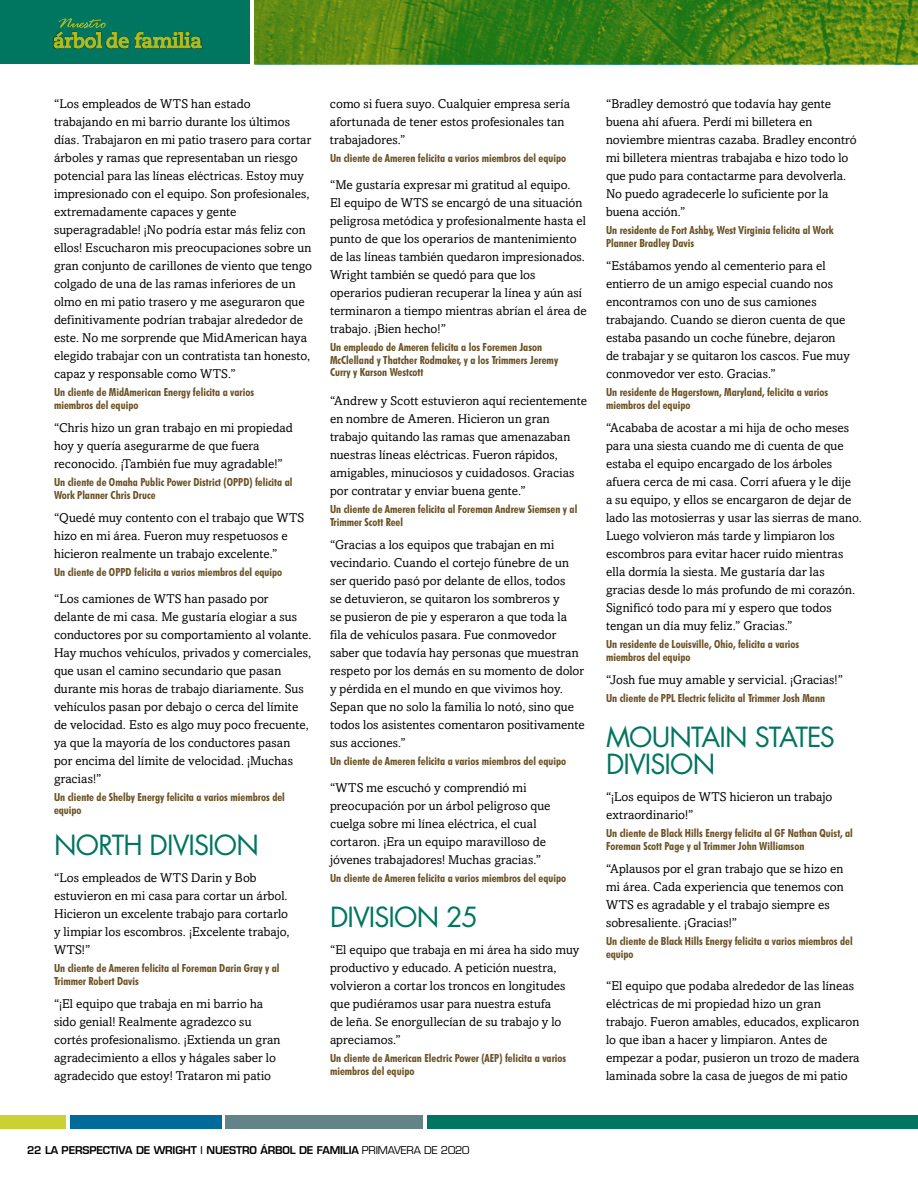
<style>
.page{position:relative;width:918px;height:1188px;background:#fff}
.page>*{position:absolute;margin:0;border:0;box-sizing:border-box;transform-origin:0 0}
.t1{font:27px/27px "Futura";letter-spacing:-.035em;color:#00755f}
.t2{font:12.75px/18px "Amasis";letter-spacing:.005em;color:#000}
.t3{font:700 condensed 11.25px/12.8px "Futura BT";color:#6a5124}
.t4{font:600 10.5px "Eurostile";letter-spacing:-.015em;color:#000}
.s1{font-weight:400}
</style>
<div class="page">
<div style="left:0;top:1115px;width:66px;height:14px;background:#cad132"></div>
<div style="left:427px;top:1115px;width:491px;height:14px;background:#00755f"></div>
<div style="left:70px;top:1115px;width:152px;height:14px;background:#006b9b"></div>
<div style="left:226px;top:1115px;width:197px;height:14px;background:#628489"></div>
<img style="left:255px;top:0;width:663px;height:64px">
<div style="left:0;top:0;width:250px;height:64px;background:#00755f"></div>
<div style="left:105px;top:31px;width:98px;height:18px;background:#000;opacity:.75"></div>
<div style="left:53px;top:30px;width:50px;height:19px;background:#000;opacity:.75"></div>
<svg style="left:54px;top:18px;width:148px;height:31px"></svg>
<p class="t2" style="left:54px;top:95px;width:260px">“Los empleados de WTS han estado trabajando en mi barrio durante los últimos días. Trabajaron en mi patio trasero para cortar árboles y ramas que representaban un riesgo potencial para las líneas eléctricas. Estoy muy impresionado con el equipo. Son profesionales, extremadamente capaces y gente superagradable! ¡No podría estar más feliz con ellos! Escucharon mis preocupaciones sobre un gran conjunto de carillones de viento que tengo colgado de una de las ramas inferiores de un olmo en mi patio trasero y me aseguraron que definitivamente podrían trabajar alrededor de este. No me sorprende que MidAmerican haya elegido trabajar con un contratista tan honesto, capaz y responsable como WTS.”</p>
<p class="t3" style="left:54px;top:386px;width:202px">Un cliente de MidAmerican Energy felicita a varios miembros del equipo</p>
<p class="t2" style="left:54px;top:419px;width:240px">“Chris hizo un gran trabajo en mi propiedad hoy y quería asegurarme de que fuera reconocido. ¡También fue muy agradable!”</p>
<p class="t3" style="left:54px;top:476px;width:240px">Un cliente de Omaha Public Power District (OPPD) felicita al<br>Work Planner Chris Druce</p>
<p class="t2" style="left:54px;top:509px;width:252px">“Quedé muy contento con el trabajo que WTS hizo en mi área. Fueron muy respetuosos e hicieron realmente un trabajo excelente.”</p>
<p class="t3" style="left:54px;top:566px;width:230px">Un cliente de OPPD felicita a varios miembros del equipo</p>
<p class="t2" style="left:54px;top:590px;width:259px">“Los camiones de WTS han pasado por delante de mi casa. Me gustaría elogiar a sus conductores por su comportamiento al volante.<br>Hay muchos vehículos, privados y comerciales, que usan el camino secundario que pasan durante mis horas de trabajo diariamente. Sus vehículos pasan por debajo o cerca del límite de velocidad. Esto es algo muy poco frecuente, ya que la mayoría de los conductores pasan por encima del límite de velocidad. ¡Muchas gracias!”</p>
<p class="t3" style="left:54px;top:791px;width:232px">Un cliente de Shelby Energy felicita a varios miembros del equipo</p>
<h1 class="t1" style="left:54px;top:831px;width:207px">NORTH DIVISION</h1>
<p class="t2" style="left:54px;top:869px;width:237px">“Los empleados de WTS Darin y Bob estuvieron en mi casa para cortar un árbol.<br>Hicieron un excelente trabajo para cortarlo y limpiar los escombros. ¡Excelente trabajo, WTS!”</p>
<p class="t3" style="left:54px;top:962px;width:227px">Un cliente de Ameren felicita al Foreman Darin Gray y al<br>Trimmer Robert Davis</p>
<p class="t2" style="left:54px;top:995px;width:228px">“¡El equipo que trabaja en mi barrio ha sido genial! Realmente agradezco su cortés profesionalismo. ¡Extienda un gran agradecimiento a ellos y hágales saber lo agradecido que estoy! Trataron mi patio</p>
<p class="t2" style="left:330px;top:95px;width:242px">como si fuera suyo. Cualquier empresa sería afortunada de tener estos profesionales tan trabajadores.”</p>
<p class="t3" style="left:330px;top:152px;width:238px">Un cliente de Ameren felicita a varios miembros del equipo</p>
<p class="t2" style="left:330px;top:176px;width:258px">“Me gustaría expresar mi gratitud al equipo.<br>El equipo de WTS se encargó de una situación peligrosa metódica y profesionalmente hasta el punto de que los operarios de mantenimiento de las líneas también quedaron impresionados.<br>Wright también se quedó para que los operarios pudieran recuperar la línea y aún así terminaron a tiempo mientras abrían el área de trabajo. ¡Bien hecho!”</p>
<p class="t3" style="left:330px;top:341px;width:230px">Un empleado de Ameren felicita a los Foremen Jason<br>McClelland y Thatcher Rodmaker, y a los Trimmers Jeremy<br>Curry y Karson Westcott</p>
<p class="t2" style="left:330px;top:392px;width:259px">“Andrew y Scott estuvieron aquí recientemente en nombre de Ameren. Hicieron un gran trabajo quitando las ramas que amenazaban nuestras líneas eléctricas. Fueron rápidos, amigables, minuciosos y cuidadosos. Gracias por contratar y enviar buena gente.”</p>
<p class="t3" style="left:330px;top:503px;width:249px">Un cliente de Ameren felicita al Foreman Andrew Siemsen y al<br>Trimmer Scott Reel</p>
<p class="t2" style="left:330px;top:536px;width:256px">“Gracias a los equipos que trabajan en mi vecindario. Cuando el cortejo fúnebre de un ser querido pasó por delante de ellos, todos<br>se detuvieron, se quitaron los sombreros y<br>se pusieron de pie y esperaron a que toda la fila de vehículos pasara. Fue conmovedor saber que todavía hay personas que muestran respeto por los demás en su momento de dolor y pérdida en el mundo en que vivimos hoy.<br>Sepan que no solo la familia lo notó, sino que todos los asistentes comentaron positivamente sus acciones.”</p>
<p class="t3" style="left:330px;top:755px;width:238px">Un cliente de Ameren felicita a varios miembros del equipo</p>
<p class="t2" style="left:330px;top:779px;width:222px">“WTS me escuchó y comprendió mi preocupación por un árbol peligroso que cuelga sobre mi línea eléctrica, el cual cortaron. ¡Era un equipo maravilloso de jóvenes trabajadores! Muchas gracias.”</p>
<p class="t3" style="left:330px;top:872px;width:238px">Un cliente de Ameren felicita a varios miembros del equipo</p>
<h1 class="t1" style="left:330px;top:903px;width:150px">DIVISION 25</h1>
<p class="t2" style="left:330px;top:941px;width:251px">“El equipo que trabaja en mi área ha sido muy productivo y educado. A petición nuestra, volvieron a cortar los troncos en longitudes que pudiéramos usar para nuestra estufa<br>de leña. Se enorgullecían de su trabajo y lo apreciamos.”</p>
<p class="t3" style="left:330px;top:1052px;width:238px">Un cliente de American Electric Power (AEP) felicita a varios miembros del equipo</p>
<p class="t2" style="left:606px;top:95px;width:252px">“Bradley demostró que todavía hay gente buena ahí afuera. Perdí mi billetera en noviembre mientras cazaba. Bradley encontró mi billetera mientras trabajaba e hizo todo lo que pudo para contactarme para devolverla.<br>No puedo agradecerle lo suficiente por la buena acción.”</p>
<p class="t3" style="left:606px;top:224px;width:229px">Un residente de Fort Ashby, West Virginia felicita al Work<br>Planner Bradley Davis</p>
<p class="t2" style="left:606px;top:257px;width:245px">“Estábamos yendo al cementerio para el entierro de un amigo especial cuando nos encontramos con uno de sus camiones trabajando. Cuando se dieron cuenta de que estaba pasando un coche fúnebre, dejaron de trabajar y se quitaron los cascos. Fue muy conmovedor ver esto. Gracias.”</p>
<p class="t3" style="left:606px;top:386px;width:224px">Un residente de Hagerstown, Maryland, felicita a varios miembros del equipo</p>
<p class="t2" style="left:606px;top:419px;width:257px">“Acababa de acostar a mi hija de ocho meses para una siesta cuando me di cuenta de que estaba el equipo encargado de los árboles afuera cerca de mi casa. Corrí afuera y le dije<br>a su equipo, y ellos se encargaron de dejar de lado las motosierras y usar las sierras de mano.<br>Luego volvieron más tarde y limpiaron los escombros para evitar hacer ruido mientras ella dormía la siesta. Me gustaría dar las gracias desde lo más profundo de mi corazón.<br>Significó todo para mí y espero que todos tengan un día muy feliz.” Gracias.”</p>
<p class="t3" style="left:606px;top:638px;width:195px">Un residente de Louisville, Ohio, felicita a varios miembros del equipo</p>
<p class="t2" style="left:606px;top:671px;width:239px">“Josh fue muy amable y servicial. ¡Gracias!”</p>
<p class="t3" style="left:606px;top:692px;width:221px">Un cliente de PPL Electric felicita al Trimmer Josh Mann</p>
<h1 class="t1" style="left:606px;top:723px;width:231px">MOUNTAIN STATES<br>DIVISION</h1>
<p class="t2" style="left:606px;top:788px;width:228px">“¡Los equipos de WTS hicieron un trabajo extraordinario!”</p>
<p class="t3" style="left:606px;top:827px;width:248px">Un cliente de Black Hills Energy felicita al GF Nathan Quist, al<br>Foreman Scott Page y al Trimmer John Williamson</p>
<p class="t2" style="left:606px;top:860px;width:239px">“Aplausos por el gran trabajo que se hizo en mi área. Cada experiencia que tenemos con WTS es agradable y el trabajo siempre es sobresaliente. ¡Gracias!”</p>
<p class="t3" style="left:606px;top:935px;width:248px">Un cliente de Black Hills Energy felicita a varios miembros del equipo</p>
<p class="t2" style="left:606px;top:977px;width:255px">“El equipo que podaba alrededor de las líneas eléctricas de mi propiedad hizo un gran trabajo. Fueron amables, educados, explicaron lo que iban a hacer y limpiaron. Antes de empezar a podar, pusieron un trozo de madera laminada sobre la casa de juegos de mi patio</p>
<p class="t4" style="left:27px;top:1144px;width:444px">22 LA PERSPECTIVA DE WRIGHT | NUESTRO ÁRBOL DE FAMILIA <span class="s1">PRIMAVERA DE 2020</span></p>
</div>
